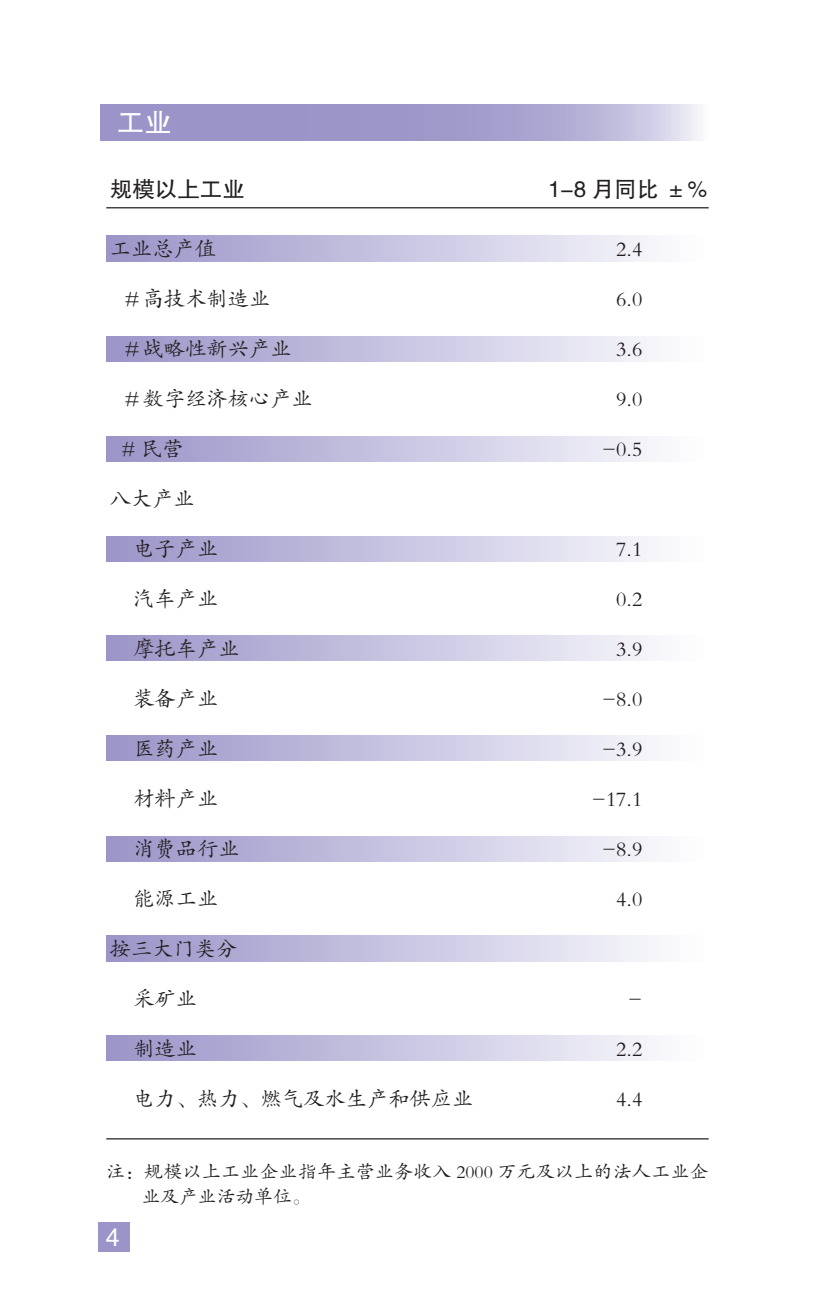
<style>
.page{position:relative;width:815px;height:1312px;background:#fff}
.page>*{position:absolute;margin:0;border:0;box-sizing:border-box;transform-origin:0 0}
.t1{font:27.5px "FZHTK GBK1 0";color:#fff}
.t2{font:25px "FZHTK GBK1 0";color:#fff}
.t3{font:22.5px "FZHTK GBK1 0";color:#231f20}
.t4{font:21.25px "FZKTJW GB1 0";color:#231f20}
.t5{font:18.75px/25px "FZKTJW GB1 0";letter-spacing:.025em;color:#231f20}
</style>
<div class="page">
<svg style="left:101px;top:105px;width:597px;height:35px;background:#a7a2cf"></svg>
<div style="left:99px;top:1222px;width:31px;height:29px;background:#9a94c8"></div>
<div style="left:106px;top:236px;width:603px;height:25px;background:linear-gradient(to right,#9893c7,#fdfeff)"></div>
<div style="left:106px;top:336px;width:603px;height:25px;background:linear-gradient(to right,#9893c7,#fdfeff)"></div>
<div style="left:106px;top:436px;width:603px;height:25px;background:linear-gradient(to right,#9893c7,#fdfeff)"></div>
<div style="left:106px;top:536px;width:603px;height:25px;background:linear-gradient(to right,#9893c7,#fdfeff)"></div>
<div style="left:106px;top:635px;width:603px;height:25px;background:linear-gradient(to right,#9893c7,#fdfeff)"></div>
<div style="left:106px;top:735px;width:603px;height:25px;background:linear-gradient(to right,#9893c7,#fdfeff)"></div>
<div style="left:106px;top:836px;width:603px;height:25px;background:linear-gradient(to right,#9893c7,#fdfeff)"></div>
<div style="left:106px;top:935px;width:603px;height:26px;background:linear-gradient(to right,#9893c7,#fdfeff)"></div>
<div style="left:106px;top:1035px;width:603px;height:25px;background:linear-gradient(to right,#9893c7,#fdfeff)"></div>
<hr style="left:106px;top:207px;width:603px;height:1px;background:#231f20">
<hr style="left:106px;top:1137px;width:603px;height:2px;background:#231f20">
<p class="t1" style="left:117px;top:107px;width:56px">工业</p>
<p class="t3" style="left:110px;top:176px;width:136px">规模以上工业</p>
<p class="t3" style="left:548px;top:176px;width:161px">1-8 月同比 ±%</p>
<p class="t4" style="left:110px;top:237px;width:108px">工业总产值</p>
<p class="t4" style="left:616px;top:237px;width:28px">2.4</p>
<p class="t4" style="left:122px;top:287px;width:150px">＃高技术制造业</p>
<p class="t4" style="left:616px;top:287px;width:28px">6.0</p>
<p class="t4" style="left:122px;top:337px;width:171px">＃战略性新兴产业</p>
<p class="t4" style="left:616px;top:337px;width:28px">3.6</p>
<p class="t4" style="left:122px;top:387px;width:193px">＃数字经济核心产业</p>
<p class="t4" style="left:616px;top:387px;width:28px">9.0</p>
<p class="t4" style="left:122px;top:437px;width:63px"># 民营</p>
<p class="t4" style="left:602px;top:437px;width:42px">-0.5</p>
<p class="t4" style="left:110px;top:487px;width:86px">八大产业</p>
<p class="t4" style="left:133px;top:537px;width:86px">电子产业</p>
<p class="t4" style="left:616px;top:537px;width:28px">7.1</p>
<p class="t4" style="left:133px;top:587px;width:86px">汽车产业</p>
<p class="t4" style="left:616px;top:587px;width:28px">0.2</p>
<p class="t4" style="left:133px;top:637px;width:108px">摩托车产业</p>
<p class="t4" style="left:616px;top:637px;width:28px">3.9</p>
<p class="t4" style="left:133px;top:687px;width:86px">装备产业</p>
<p class="t4" style="left:602px;top:687px;width:42px">-8.0</p>
<p class="t4" style="left:133px;top:737px;width:86px">医药产业</p>
<p class="t4" style="left:602px;top:737px;width:42px">-3.9</p>
<p class="t4" style="left:133px;top:787px;width:86px">材料产业</p>
<p class="t4" style="left:592px;top:787px;width:52px">-17.1</p>
<p class="t4" style="left:133px;top:837px;width:108px">消费品行业</p>
<p class="t4" style="left:602px;top:837px;width:42px">-8.9</p>
<p class="t4" style="left:133px;top:887px;width:86px">能源工业</p>
<p class="t4" style="left:616px;top:887px;width:28px">4.0</p>
<p class="t4" style="left:110px;top:937px;width:129px">按三大门类分</p>
<p class="t4" style="left:133px;top:987px;width:65px">采矿业</p>
<p class="t4" style="left:628px;top:987px;width:16px">-</p>
<p class="t4" style="left:133px;top:1037px;width:65px">制造业</p>
<p class="t4" style="left:616px;top:1037px;width:28px">2.2</p>
<p class="t4" style="left:133px;top:1087px;width:341px">电力、热力、燃气及水生产和供应业</p>
<p class="t4" style="left:616px;top:1087px;width:28px">4.4</p>
<p class="t5" style="left:142px;top:1158px;width:568px;text-indent:-35px">注：规模以上工业企业指年主营业务收入 2000 万元及以上的法人工业企业及产业活动单位。</p>
<p class="t2" style="left:106px;top:1222px;width:15px">4</p>
</div>
